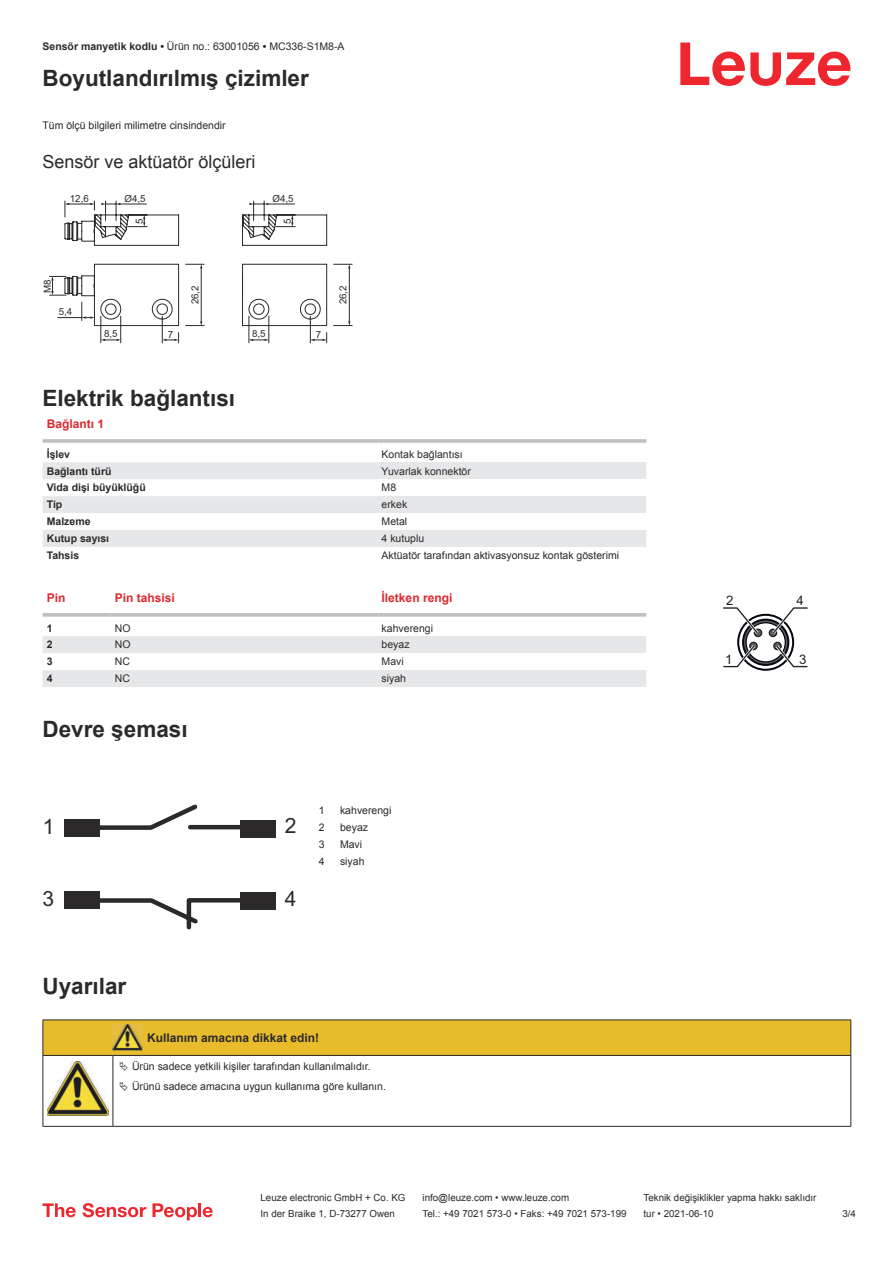
<style>
.page{position:relative;width:893px;height:1263px;background:#fff}
.page>*{position:absolute;margin:0;border:0;box-sizing:border-box;transform-origin:0 0}
.t1{font:700 22.5px "Arial";color:#2b292a}
.t2{font:21px "Arial";color:#2b292a}
.t3{font:18px "Arial";color:#2b292a}
.t4{font:13.2px "Arial";color:#1e2328}
.t5{font:700 12px "Arial";color:#db2a30}
.t6{font:700 12px "Arial";color:#2b292a}
.t7{font:10.5px/20.2px "Arial";color:#2b292a}
.t8{font:700 10.5px "Arial";color:#2b292a}
.t9{font:9.75px "Arial";color:#2b292a}
.s1{font-weight:700}
</style>
<div class="page">
<svg style="left:680px;top:43px;width:170px;height:43px"></svg>
<svg style="left:43px;top:462px;width:335px;height:85px;fill:#e6e7e9"></svg>
<hr style="left:43px;top:439px;width:335px;height:4px;background:#bdbfc1">
<hr style="left:378px;top:439px;width:268px;height:4px;background:#c7c9ca">
<div style="left:378px;top:462px;width:268px;height:17px;background:#e6e7e9"></div>
<div style="left:378px;top:496px;width:268px;height:17px;background:#e6e7e9"></div>
<div style="left:378px;top:530px;width:268px;height:17px;background:#e6e7e9"></div>
<svg style="left:43px;top:636px;width:335px;height:51px"></svg>
<svg style="left:43px;top:613px;width:68px;height:4px"></svg>
<svg style="left:111px;top:613px;width:267px;height:4px"></svg>
<svg style="left:378px;top:613px;width:268px;height:4px"></svg>
<div style="left:378px;top:636px;width:268px;height:17px;background:#e6e7e9"></div>
<div style="left:378px;top:670px;width:268px;height:17px;background:#e6e7e9"></div>
<svg style="left:723px;top:607px;width:85px;height:64px"></svg>
<svg style="left:43px;top:1203px;width:33px;height:14px"></svg>
<svg style="left:83px;top:1203px;width:63px;height:14px"></svg>
<svg style="left:153px;top:1203px;width:44px;height:17px"></svg>
<hr style="left:198px;top:1203px;width:3px;height:14px;background:#ed272d">
<svg style="left:203px;top:1207px;width:10px;height:10px"></svg>
<svg style="left:49px;top:200px;width:156px;height:143px"></svg>
<svg style="left:242px;top:200px;width:111px;height:143px"></svg>
<div style="left:64px;top:819px;width:36px;height:17px;background:#2b292a"></div>
<div style="left:64px;top:891px;width:36px;height:18px;background:#2b292a"></div>
<svg style="left:95px;top:804px;width:151px;height:125px"></svg>
<div style="left:240px;top:820px;width:35px;height:17px;background:#2b292a"></div>
<div style="left:240px;top:892px;width:36px;height:17px;background:#2b292a"></div>
<svg style="left:44px;top:1097px;width:806px;height:29px"></svg>
<hr style="left:43px;top:1019px;width:70px;height:1px;background:#2b292a">
<hr style="left:113px;top:1019px;width:30px;height:1px;background:#2b292a">
<hr style="left:143px;top:1019px;width:708px;height:1px;background:#2b292a">
<hr style="left:43px;top:1056px;width:1px;height:66px;background:#2b292a">
<hr style="left:113px;top:1056px;width:1px;height:66px;background:#2b292a">
<hr style="left:850px;top:1056px;width:1px;height:66px;background:#2b292a">
<hr style="left:43px;top:1126px;width:70px;height:1px;background:#2b292a">
<hr style="left:113px;top:1126px;width:30px;height:1px;background:#2b292a">
<hr style="left:143px;top:1126px;width:708px;height:1px;background:#2b292a">
<img style="left:47px;top:1097px;width:61px;height:19px">
<svg style="left:43px;top:1020px;width:808px;height:77px"></svg>
<p class="t7" style="left:43px;top:37px;width:304px"><span class="s1">Sensör manyetik kodlu •</span> Ürün no.: 63001056 <span class="s1">•</span> MC336-S1M8-A</p>
<h1 class="t1" style="left:43px;top:63px;width:268px">Boyutlandırılmış çizimler</h1>
<p class="t7" style="left:43px;top:115px;width:185px">Tüm ölçü bilgileri milimetre cinsindendir</p>
<h3 class="t3" style="left:43px;top:150px;width:215px">Sensör ve aktüatör ölçüleri</h3>
<p class="t9" style="left:70px;top:195px;width:20px">12,6</p>
<p class="t9" style="left:125px;top:195px;width:23px">Ø4,5</p>
<p class="t9" style="left:273px;top:195px;width:23px">Ø4,5</p>
<p class="t9" style="left:135px;top:224px;width:7px;rotate:-90deg">5</p>
<p class="t9" style="left:283px;top:224px;width:7px;rotate:-90deg">5</p>
<p class="t9" style="left:44px;top:293px;width:15px;rotate:-90deg">M8</p>
<p class="t9" style="left:59px;top:307px;width:15px">5,4</p>
<p class="t9" style="left:104px;top:330px;width:15px">8,5</p>
<p class="t9" style="left:168px;top:331px;width:7px">7</p>
<p class="t9" style="left:191px;top:304px;width:20px;rotate:-90deg">26,2</p>
<p class="t9" style="left:252px;top:330px;width:15px">8,5</p>
<p class="t9" style="left:316px;top:331px;width:7px">7</p>
<p class="t9" style="left:339px;top:304px;width:20px;rotate:-90deg">26,2</p>
<h1 class="t1" style="left:43px;top:383px;width:194px">Elektrik bağlantısı</h1>
<p class="t5" style="left:47px;top:416px;width:59px">Bağlantı 1</p>
<p class="t8" style="left:47px;top:447px;width:25px">İşlev</p>
<p class="t7" style="left:382px;top:444px;width:83px">Kontak bağlantısı</p>
<p class="t8" style="left:47px;top:463px;width:66px">Bağlantı türü</p>
<p class="t7" style="left:382px;top:461px;width:91px">Yuvarlak konnektör</p>
<p class="t8" style="left:47px;top:480px;width:101px">Vida dişi büyüklüğü</p>
<p class="t7" style="left:382px;top:479px;width:16px">M8</p>
<p class="t8" style="left:47px;top:501px;width:17px">Tip</p>
<p class="t7" style="left:382px;top:495px;width:27px">erkek</p>
<p class="t8" style="left:47px;top:518px;width:45px">Malzeme</p>
<p class="t7" style="left:382px;top:512px;width:27px">Metal</p>
<p class="t8" style="left:47px;top:531px;width:64px">Kutup sayısı</p>
<p class="t7" style="left:382px;top:528px;width:44px">4 kutuplu</p>
<p class="t8" style="left:47px;top:551px;width:34px">Tahsis</p>
<p class="t7" style="left:382px;top:545px;width:239px">Aktüatör tarafından aktivasyonsuz kontak gösterimi</p>
<p class="t5" style="left:47px;top:593px;width:20px">Pin</p>
<p class="t5" style="left:115px;top:593px;width:62px">Pin tahsisi</p>
<p class="t5" style="left:382px;top:590px;width:72px">İletken rengi</p>
<p class="t8" style="left:47px;top:624px;width:7px">1</p>
<p class="t7" style="left:115px;top:619px;width:17px">NO</p>
<p class="t7" style="left:382px;top:618px;width:53px">kahverengi</p>
<p class="t8" style="left:47px;top:641px;width:7px">2</p>
<p class="t7" style="left:115px;top:636px;width:17px">NO</p>
<p class="t7" style="left:382px;top:635px;width:30px">beyaz</p>
<p class="t8" style="left:47px;top:658px;width:7px">3</p>
<p class="t7" style="left:115px;top:652px;width:17px">NC</p>
<p class="t7" style="left:382px;top:652px;width:24px">Mavi</p>
<p class="t8" style="left:47px;top:671px;width:7px">4</p>
<p class="t7" style="left:115px;top:669px;width:17px">NC</p>
<p class="t7" style="left:382px;top:668px;width:26px">siyah</p>
<h1 class="t1" style="left:43px;top:713px;width:147px">Devre şeması</h1>
<h2 class="t2" style="left:43px;top:818px;width:13px">1</h2>
<h2 class="t2" style="left:43px;top:890px;width:13px">3</h2>
<h1 class="t1" style="left:43px;top:970px;width:85px">Uyarılar</h1>
<h2 class="t2" style="left:285px;top:818px;width:13px">2</h2>
<h2 class="t2" style="left:285px;top:890px;width:13px">4</h2>
<p class="t7" style="left:319px;top:801px;width:7px">1</p>
<p class="t7" style="left:340px;top:800px;width:53px">kahverengi</p>
<p class="t7" style="left:319px;top:818px;width:7px">2</p>
<p class="t7" style="left:340px;top:817px;width:30px">beyaz</p>
<p class="t7" style="left:319px;top:835px;width:7px">3</p>
<p class="t7" style="left:340px;top:835px;width:24px">Mavi</p>
<p class="t7" style="left:319px;top:851px;width:7px">4</p>
<p class="t7" style="left:340px;top:851px;width:26px">siyah</p>
<p class="t6" style="left:147px;top:1029px;width:174px">Kullanım amacına dikkat edin!</p>
<p class="t7" style="left:132px;top:1056px;width:255px">Ürün sadece yetkili kişiler tarafından kullanılmalıdır.<br>Ürünü sadece amacına uygun kullanıma göre kullanın.</p>
<p class="t4" style="left:726px;top:595px;width:9px">2</p>
<p class="t4" style="left:796px;top:595px;width:9px">4</p>
<p class="t4" style="left:725px;top:654px;width:9px">1</p>
<p class="t4" style="left:799px;top:654px;width:9px">3</p>
<p class="t9" style="left:261px;top:1191px;width:146px">Leuze electronic GmbH + Co. KG</p>
<p class="t9" style="left:423px;top:1191px;width:148px">info@leuze.com • www.leuze.com</p>
<p class="t9" style="left:644px;top:1191px;width:174px">Teknik değişiklikler yapma hakkı saklıdır</p>
<p class="t9" style="left:261px;top:1207px;width:136px">In der Braike 1, D-73277 Owen</p>
<p class="t9" style="left:423px;top:1207px;width:205px">Tel.: +49 7021 573-0 • Faks: +49 7021 573-199</p>
<p class="t9" style="left:644px;top:1207px;width:72px">tur • 2021-06-10</p>
<p class="t9" style="left:842px;top:1210px;width:15px">3 /4</p>
</div>
